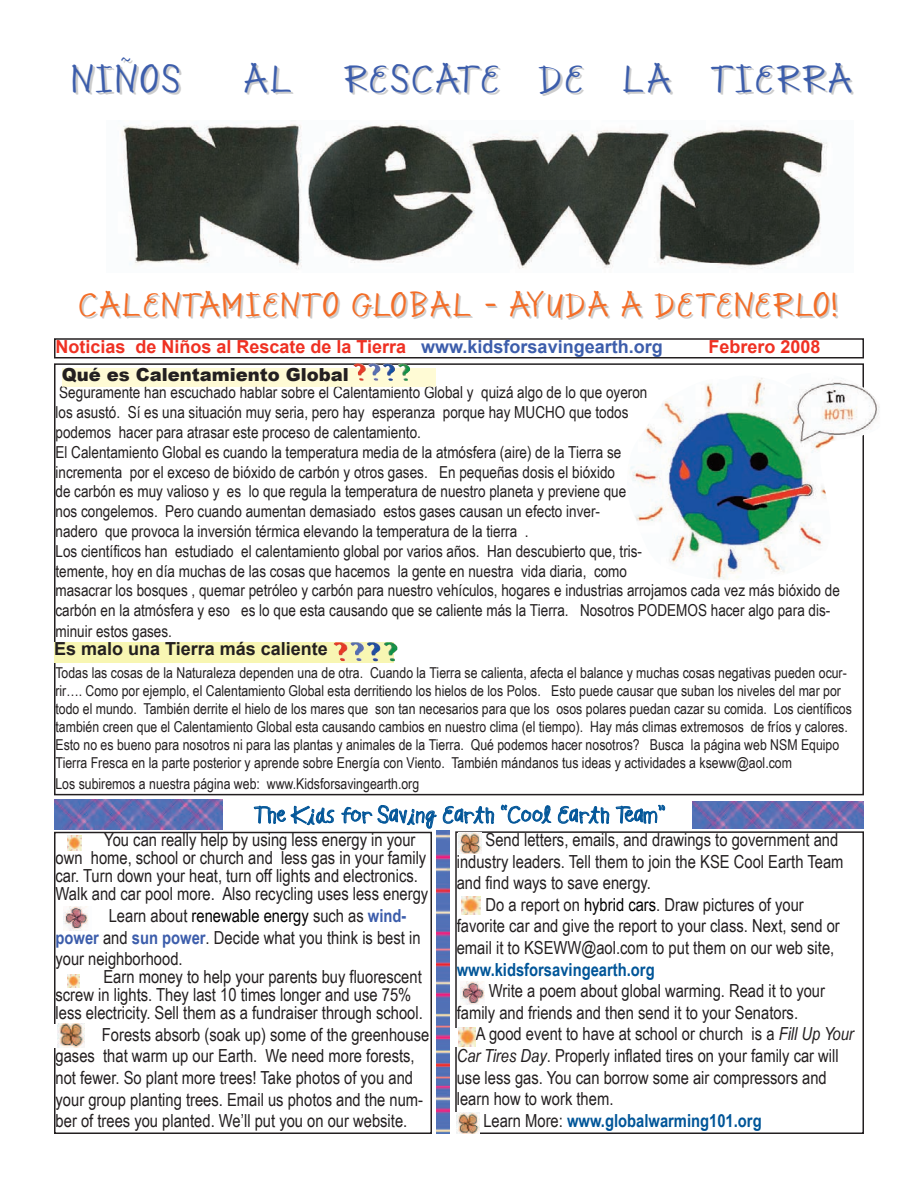
<style>
.page{position:relative;width:918px;height:1188px;background:#fff}
.page>*{position:absolute;margin:0;border:0;box-sizing:border-box;transform-origin:0 0}
.t1{font:43.5px "Kid Script";letter-spacing:.05em;color:#3c5dab}
.t2{font:37.5px "Kid Script";letter-spacing:.05em;color:#f36d27}
.t3{font:27px "Kid Script";color:#015598}
.t4{font:18px/21.6px "Arial Narrow";color:#231f20}
.t5{font:700 18px "Arial";color:#ef3123}
.t6{font:700 18px "Arial Narrow";color:#015598}
.t7{font:700 18px "Arial";color:#231f20}
.t8{font:900 18px "Arial";color:#231f20}
.t9{font:16.5px/20px "Arial Narrow";color:#231f20}
.t10{font:15px/18px "Arial Narrow";color:#231f20}
.s1{color:#3c5dab}
.s2{color:#000}
.s3{font-weight:700;color:#3c5dab}
.s4{font-style:italic}
.s5{font-weight:400;color:#231f20}
</style>
<div class="page">
<svg style="left:254px;top:805px;width:81px;height:21px"></svg>
<svg style="left:341px;top:805px;width:154px;height:24px"></svg>
<svg style="left:501px;top:804px;width:51px;height:20px"></svg>
<svg style="left:558px;top:804px;width:108px;height:20px"></svg>
<img style="left:122px;top:120px;width:705px;height:149px">
<div style="left:54px;top:338px;width:810px;height:21px;border:2px solid #231f20"></div>
<div style="left:54px;top:832px;width:378px;height:302px;border:2px solid #231f20"></div>
<img style="left:630px;top:372px;width:250px;height:209px">
<div style="left:54px;top:642px;width:340px;height:21px;background:#f8f6b3"></div>
<div style="left:62px;top:368px;width:373px;height:19px;background:#fffbd5"></div>
<hr style="left:62px;top:386px;width:44px;height:1px;background:#848270">
<div style="left:455px;top:831px;width:409px;height:303px;border:2px solid #231f20"></div>
<img style="left:693px;top:801px;width:171px;height:28px">
<img style="left:54px;top:800px;width:169px;height:30px">
<img style="left:67px;top:836px;width:15px;height:14px">
<img style="left:64px;top:906px;width:24px;height:23px">
<svg style="left:67px;top:974px;width:13px;height:13px"></svg>
<div style="left:54px;top:1024px;width:32px;height:23px;background:#fff"></div>
<img style="left:57px;top:1024px;width:28px;height:23px">
<img style="left:458px;top:832px;width:24px;height:22px">
<svg style="left:461px;top:897px;width:20px;height:18px"></svg>
<img style="left:462px;top:897px;width:18px;height:18px">
<div style="left:456px;top:1028px;width:20px;height:18px;background:#fff"></div>
<img style="left:458px;top:1028px;width:18px;height:18px">
<img style="left:460px;top:982px;width:25px;height:23px">
<img style="left:334px;top:642px;width:63px;height:19px">
<img style="left:353px;top:363px;width:57px;height:18px">
<img style="left:456px;top:1113px;width:23px;height:21px">
<img style="left:436px;top:831px;width:13px;height:303px">
<h1 class="t1" style="left:71px;top:54px;width:111px">NIÑOS</h1>
<h1 class="t1" style="left:243px;top:54px;width:610px">AL RESCATE DE LA TIERRA</h1>
<h2 class="t2" style="left:79px;top:283px;width:761px">CALENTAMIENTO GLOBAL – AYUDA A DETENERLO!</h2>
<p class="t5" style="left:56px;top:337px;width:609px">Noticias de Niños al Rescate de la Tierra <span class="s1">www.kidsforsavingearth.org</span></p>
<p class="t5" style="left:708px;top:337px;width:114px">Febrero 2008</p>
<p class="t8" style="left:62px;top:361px;width:289px">Qué es Calentamiento Global</p>
<p class="t9" style="left:55px;top:383px;width:786px">Seguramente han escuchado hablar sobre el Calentamiento Global y quizá algo de lo que oyeron<br>los asustó. Sí es una situación muy seria, pero hay esperanza porque hay MUCHO que todos<br>podemos hacer para atrasar este proceso de calentamiento.<br>El Calentamiento Global es cuando la temperatura media de la atmósfera (aire) de la Tierra se<br>incrementa por el exceso de bióxido de carbón y otros gases. En pequeñas dosis el bióxido<br>de carbón es muy valioso y es lo que regula la temperatura de nuestro planeta y previene que<br>nos congelemos. Pero cuando aumentan demasiado estos gases causan un efecto inver-<br>nadero que provoca la inversión térmica elevando la temperatura de la tierra .<br>Los científicos han estudiado el calentamiento global por varios años. Han descubierto que, tris-<br>temente, hoy en día muchas de las cosas que hacemos la gente en nuestra vida diaria, como<br>masacrar los bosques , quemar petróleo y carbón para nuestro vehículos, hogares e industrias arrojamos cada vez más bióxido de carbón en la atmósfera y eso es lo que esta causando que se caliente más la Tierra. Nosotros PODEMOS hacer algo para dis&shy;minuir estos gases.</p>
<p class="t10" style="left:55px;top:664px;width:798px">Todas las cosas de la Naturaleza dependen una de otra. Cuando la Tierra se calienta, afecta el balance y muchas cosas negativas pueden ocur&shy;rir…. Como por ejemplo, el Calentamiento Global esta derritiendo los hielos de los Polos. Esto puede causar que suban los niveles del mar por todo el mundo. También derrite el hielo de los mares que son tan necesarios para que los osos polares puedan cazar su comida. Los científicos también creen que el Calentamiento Global esta causando cambios en nuestro clima (el tiempo). Hay más climas extremosos de fríos y calores.<br>Esto no es bueno para nosotros ni para las plantas y animales de la Tierra. Qué podemos hacer nosotros? Busca la página web NSM Equipo Tierra Fresca en la parte posterior y aprende sobre Energía con Viento. También mándanos tus ideas y actividades a kseww@aol.com</p>
<p class="t10" style="left:55px;top:775px;width:365px">Los subiremos a nuestra página web: www.Kidsforsavingearth.org</p>
<h3 class="t3" style="left:254px;top:799px;width:413px">The Kids for Saving Earth “Cool Earth Team”</h3>
<p class="t7" style="left:54px;top:639px;width:275px">Es malo una Tierra más caliente</p>
<p class="t4" style="left:56px;top:831px;width:374px;line-height:18px;text-indent:49px">You can really help by using less energy in your own home, school or church and less gas in your family car. Turn down your heat, turn off lights and electronics.<br>Walk and car pool more. Also recycling uses less energy</p>
<p class="t4" style="left:56px;top:905px;width:367px;text-indent:53px">Learn about <span class="s2">renewable energy</span> such as <span class="s3">wind&shy;power</span> and <span class="s3">sun power</span>. Decide what you think is best in your neighborhood.</p>
<p class="t4" style="left:56px;top:968px;width:369px;line-height:18px;text-indent:48px">Earn money to help your parents buy fluorescent screw in lights. They last 10 times longer and use 75% less electricity. Sell them as a fundraiser through school.</p>
<p class="t4" style="left:56px;top:1023px;width:375px;text-indent:46px">Forests absorb (soak up) some of the greenhouse gases that warm up our Earth. We need more forests, not fewer. So plant more trees! Take photos of you and your group planting trees. Email us photos and the num&shy;ber of trees you planted. We’ll put you on our website.</p>
<p class="t4" style="left:486px;top:829px;width:354px">Send letters, emails, and drawings to government and</p>
<p class="t4" style="left:457px;top:850px;width:388px">industry leaders. Tell them to join the KSE Cool Earth Team</p>
<p class="t4" style="left:457px;top:872px;width:196px">and find ways to save energy.</p>
<p class="t4" style="left:486px;top:893px;width:320px">Do a report on <span class="s2">hybrid cars</span>. Draw pictures of your</p>
<p class="t4" style="left:457px;top:915px;width:385px">favorite car and give the report to your class. Next, send or</p>
<p class="t4" style="left:457px;top:937px;width:379px">email it to KSEWW@aol.com to put them on our web site,</p>
<p class="t6" style="left:457px;top:959px;width:199px">www.kidsforsavingearth.org</p>
<p class="t4" style="left:457px;top:980px;width:370px;text-indent:32px">Write a poem about global warming. Read it to your family and friends and then send it to your Senators.</p>
<p class="t4" style="left:476px;top:1023px;width:379px">A good event to have at school or church is a <span class="s4">Fill Up Your</span></p>
<p class="t4" style="left:457px;top:1045px;width:384px"><span class="s4">Car Tires Day</span>. Properly inflated tires on your family car will</p>
<p class="t4" style="left:457px;top:1066px;width:372px">use less gas. You can borrow some air compressors and</p>
<p class="t4" style="left:457px;top:1088px;width:158px">learn how to work them.</p>
<p class="t6" style="left:483px;top:1110px;width:280px"><span class="s5">Learn More:</span> www.globalwarming101.org</p>
</div>
